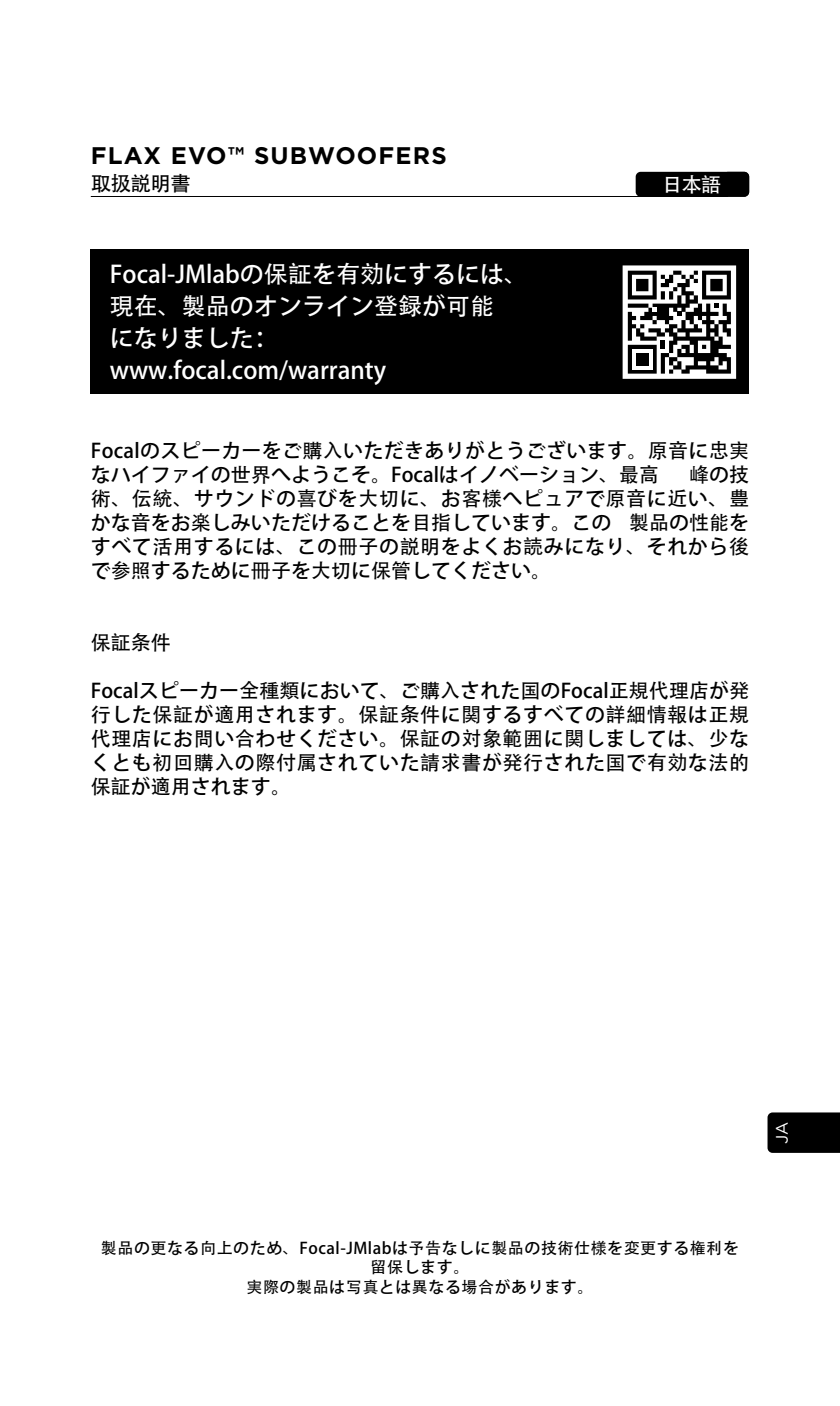
<style>
.page{position:relative;width:840px;height:1406px;background:#fff}
.page>*{position:absolute;margin:0;border:0;box-sizing:border-box;transform-origin:0 0}
.t1{font:24px/32px "Adobe Heiti Std";color:#fff}
.t2{font:700 24px "Gotham";letter-spacing:.05em;color:#000}
.t3{font:20.4px "Adobe Heiti Std";letter-spacing:-.025em;color:#000}
.t4{font:20px/24px "Adobe Heiti Std";letter-spacing:.015em;color:#000;text-align:justify}
.t5{font:20px "Adobe Heiti Std";color:#fff}
.t6{font:16.8px "Gotham";color:#fff}
.t7{font:16px/19.2px "Adobe Heiti Std";letter-spacing:.035em;color:#000;text-align:center}
</style>
<div class="page">
<hr style="left:91px;top:196px;width:636px;height:1px;background:#000">
<div style="left:635px;top:172px;width:113px;height:25px;background:#000;border-radius:5px"></div>
<div style="left:91px;top:249px;width:657px;height:144px;background:#000"></div>
<div style="left:623px;top:267px;width:111px;height:111px;background:linear-gradient(to right,#fff,#fff)"></div>
<svg style="left:627px;top:271px;width:103px;height:103px"></svg>
<div style="left:622px;top:265px;width:113px;height:114px;border:2px solid #fff"></div>
<div style="left:767px;top:1112px;width:72px;height:41px;background:#000"></div>
<p class="t2" style="left:91px;top:140px;width:357px">FLAX EVO™ SUBWOOFERS</p>
<p class="t3" style="left:91px;top:171px;width:101px">取扱説明書</p>
<p class="t1" style="left:110px;top:259px;width:419px">Focal-JMlabの保証を有効にするには、現在、製品のオンライン登録が可能<br>になりました：www.focal.com/warranty</p>
<p class="t5" style="left:661px;top:173px;width:60px">日本語</p>
<p class="t4" style="left:91px;top:439px;width:659px">Focalのスピーカーをご購入いただきありがとうございます。原音に忠実なハイファイの世界へようこそ。Focalはイノベーション、最高</p>
<p class="t4" style="left:91px;top:463px;width:659px;text-indent:598px">峰の技術、伝統、サウンドの喜びを大切に、お客様へピュアで原音に近い、豊かな音をお楽しみいただけることを目指しています。この 製品の性能をすべて活用するには、この冊子の説明をよくお読みになり、それから後で参照するために冊子を大切に保管してください。</p>
<p class="t4" style="left:91px;top:631px;width:81px">保証条件</p>
<p class="t4" style="left:91px;top:679px;width:659px">Focalスピーカー全種類において、ご購入された国のFocal正規代理店が発行した保証が適用されます。保証条件に関するすべての詳細情報は正規代理店にお問い合わせください。保証の対象範囲に関しましては、少なくとも初回購入の際付属されていた請求書が発行された国で有効な法的保証が適用されます。</p>
<p class="t6" style="left:770px;top:1144px;width:23px;rotate:-90deg">JA</p>
<p class="t7" style="left:101px;top:1239px;width:639px">製品の更なる向上のため、Focal-JMlabは予告なしに製品の技術仕様を変更する権利を留保します。<br>実際の製品は写真とは異なる場合があります。</p>
</div>
